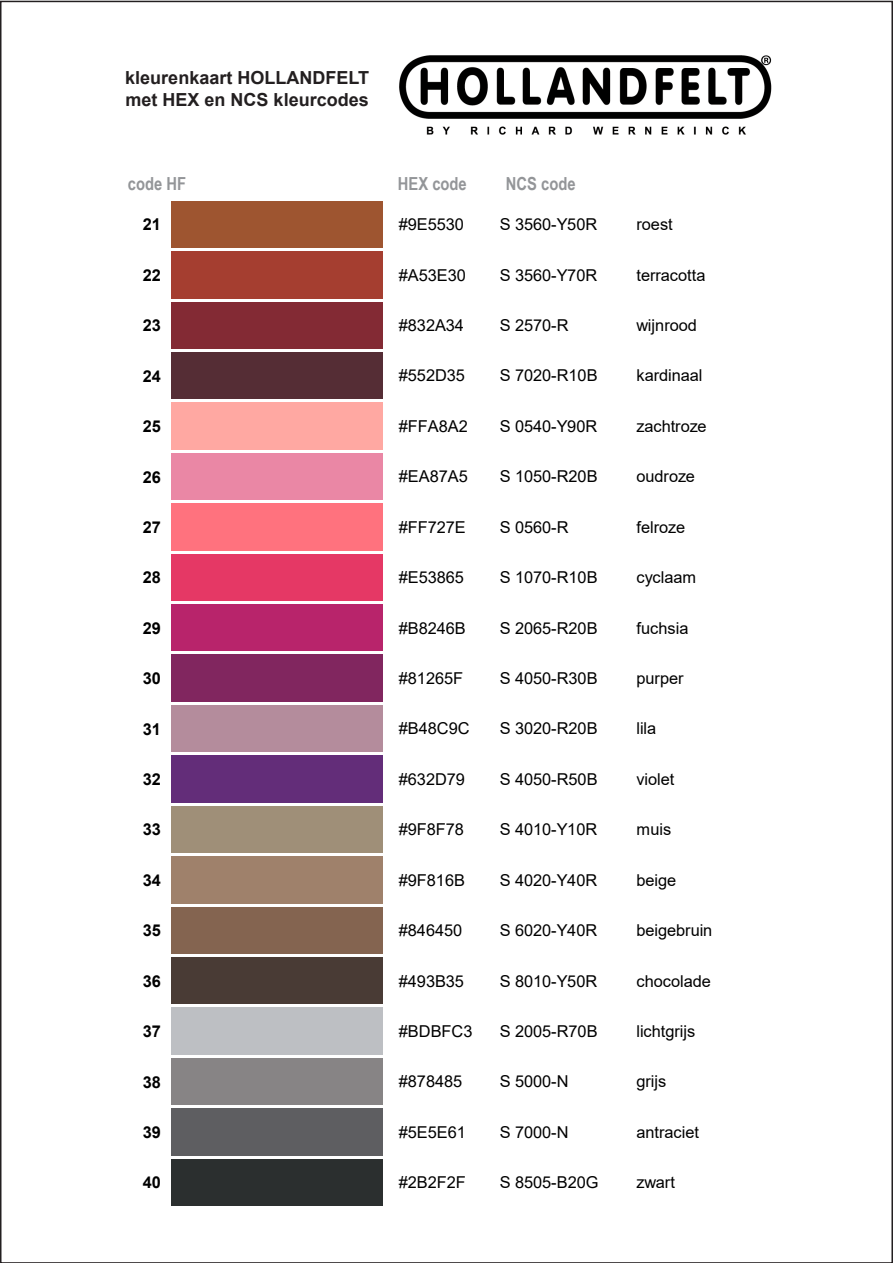
<style>
.page{position:relative;width:893px;height:1263px;background:#fff}
.page>*{position:absolute;margin:0;border:0;box-sizing:border-box;transform-origin:0 0}
.t1{font:700 18px/21.6px "Arial";color:#231f20}
.t2{font:700 18px "Arial Narrow";color:#939598}
.t3{font:16.35px "Arial";letter-spacing:-.005em;color:#000}
.t4{font:700 16.35px "Arial";letter-spacing:-.005em;color:#000}
</style>
<div class="page">
<img style="left:399px;top:55px;width:373px;height:80px">
<div style="left:169px;top:200px;width:215px;height:50px;background:#9e5530"></div>
<div style="left:169px;top:250px;width:215px;height:50px;background:#a53e30"></div>
<div style="left:169px;top:300px;width:215px;height:51px;background:#832a34"></div>
<div style="left:169px;top:350px;width:215px;height:51px;background:#552d35"></div>
<div style="left:169px;top:401px;width:215px;height:50px;background:#ffa8a2"></div>
<div style="left:169px;top:451px;width:215px;height:51px;background:#ea87a5"></div>
<div style="left:169px;top:502px;width:215px;height:50px;background:#ff727e"></div>
<div style="left:169px;top:552px;width:215px;height:51px;background:#e53865"></div>
<div style="left:169px;top:602px;width:215px;height:51px;background:#b8246b"></div>
<div style="left:169px;top:653px;width:215px;height:50px;background:#81265f"></div>
<div style="left:169px;top:703px;width:215px;height:51px;background:#b48c9c"></div>
<div style="left:169px;top:754px;width:215px;height:50px;background:#632d79"></div>
<div style="left:169px;top:804px;width:215px;height:51px;background:#9f8f78"></div>
<div style="left:169px;top:854px;width:215px;height:51px;background:#9f816b"></div>
<div style="left:169px;top:905px;width:215px;height:50px;background:#846450"></div>
<div style="left:169px;top:955px;width:215px;height:51px;background:#493b35"></div>
<div style="left:169px;top:1006px;width:215px;height:50px;background:#bdbfc3"></div>
<div style="left:169px;top:1056px;width:215px;height:51px;background:#878485"></div>
<div style="left:169px;top:1107px;width:215px;height:50px;background:#5e5e61"></div>
<div style="left:169px;top:1157px;width:215px;height:51px;background:#2b2f2f"></div>
<hr style="left:168px;top:201px;width:3px;height:1008px;background:#fff">
<hr style="left:383px;top:201px;width:3px;height:1008px;background:#fff">
<hr style="left:135px;top:198px;width:612px;height:3px;background:#fff">
<hr style="left:135px;top:248px;width:612px;height:3px;background:#fff">
<hr style="left:135px;top:299px;width:612px;height:2px;background:#fff">
<hr style="left:135px;top:349px;width:612px;height:3px;background:#fff">
<hr style="left:135px;top:399px;width:612px;height:3px;background:#fff">
<hr style="left:135px;top:450px;width:612px;height:3px;background:#fff">
<hr style="left:135px;top:500px;width:612px;height:3px;background:#fff">
<hr style="left:135px;top:551px;width:612px;height:2px;background:#fff">
<hr style="left:135px;top:601px;width:612px;height:3px;background:#fff">
<hr style="left:135px;top:651px;width:612px;height:3px;background:#fff">
<hr style="left:135px;top:702px;width:612px;height:3px;background:#fff">
<hr style="left:135px;top:752px;width:612px;height:3px;background:#fff">
<hr style="left:135px;top:803px;width:612px;height:3px;background:#fff">
<hr style="left:135px;top:853px;width:612px;height:3px;background:#fff">
<hr style="left:135px;top:904px;width:612px;height:2px;background:#fff">
<hr style="left:135px;top:954px;width:612px;height:3px;background:#fff">
<hr style="left:135px;top:1004px;width:612px;height:3px;background:#fff">
<hr style="left:135px;top:1055px;width:612px;height:3px;background:#fff">
<hr style="left:135px;top:1105px;width:612px;height:3px;background:#fff">
<hr style="left:135px;top:1156px;width:612px;height:2px;background:#fff">
<hr style="left:135px;top:1206px;width:612px;height:3px;background:#fff">
<p class="t1" style="left:125px;top:67px;width:245px">kleurenkaart HOLLANDFELT met HEX en NCS kleurcodes</p>
<p class="t2" style="left:128px;top:170px;width:60px">code HF</p>
<p class="t2" style="left:398px;top:170px;width:70px">HEX code</p>
<p class="t2" style="left:506px;top:170px;width:71px">NCS code</p>
<p class="t4" style="left:143px;top:213px;width:20px">21</p>
<p class="t3" style="left:399px;top:213px;width:67px">#9E5530</p>
<p class="t3" style="left:500px;top:213px;width:99px">S 3560-Y50R</p>
<p class="t3" style="left:636px;top:213px;width:38px">roest</p>
<p class="t4" style="left:143px;top:263px;width:20px">22</p>
<p class="t3" style="left:399px;top:264px;width:69px">#A53E30</p>
<p class="t3" style="left:500px;top:264px;width:99px">S 3560-Y70R</p>
<p class="t3" style="left:636px;top:264px;width:70px">terracotta</p>
<p class="t4" style="left:143px;top:314px;width:20px">23</p>
<p class="t3" style="left:399px;top:314px;width:67px">#832A34</p>
<p class="t3" style="left:500px;top:314px;width:70px">S 2570-R</p>
<p class="t3" style="left:636px;top:314px;width:62px">wijnrood</p>
<p class="t4" style="left:143px;top:364px;width:20px">24</p>
<p class="t3" style="left:399px;top:364px;width:68px">#552D35</p>
<p class="t3" style="left:500px;top:364px;width:99px">S 7020-R10B</p>
<p class="t3" style="left:636px;top:364px;width:68px">kardinaal</p>
<p class="t4" style="left:143px;top:415px;width:20px">25</p>
<p class="t3" style="left:399px;top:415px;width:70px">#FFA8A2</p>
<p class="t3" style="left:500px;top:415px;width:99px">S 0540-Y90R</p>
<p class="t3" style="left:636px;top:415px;width:72px">zachtroze</p>
<p class="t4" style="left:143px;top:465px;width:20px">26</p>
<p class="t3" style="left:399px;top:465px;width:70px">#EA87A5</p>
<p class="t3" style="left:500px;top:465px;width:99px">S 1050-R20B</p>
<p class="t3" style="left:636px;top:465px;width:60px">oudroze</p>
<p class="t4" style="left:143px;top:516px;width:20px">27</p>
<p class="t3" style="left:399px;top:516px;width:68px">#FF727E</p>
<p class="t3" style="left:500px;top:516px;width:70px">S 0560-R</p>
<p class="t3" style="left:636px;top:516px;width:50px">felroze</p>
<p class="t4" style="left:143px;top:566px;width:20px">28</p>
<p class="t3" style="left:399px;top:566px;width:67px">#E53865</p>
<p class="t3" style="left:500px;top:566px;width:99px">S 1070-R10B</p>
<p class="t3" style="left:636px;top:566px;width:61px">cyclaam</p>
<p class="t4" style="left:143px;top:616px;width:20px">29</p>
<p class="t3" style="left:399px;top:617px;width:68px">#B8246B</p>
<p class="t3" style="left:500px;top:617px;width:99px">S 2065-R20B</p>
<p class="t3" style="left:636px;top:617px;width:53px">fuchsia</p>
<p class="t4" style="left:143px;top:667px;width:20px">30</p>
<p class="t3" style="left:399px;top:667px;width:66px">#81265F</p>
<p class="t3" style="left:500px;top:667px;width:99px">S 4050-R30B</p>
<p class="t3" style="left:636px;top:667px;width:49px">purper</p>
<p class="t4" style="left:143px;top:717px;width:20px">31</p>
<p class="t3" style="left:399px;top:717px;width:72px">#B48C9C</p>
<p class="t3" style="left:500px;top:717px;width:99px">S 3020-R20B</p>
<p class="t3" style="left:636px;top:717px;width:21px">lila</p>
<p class="t4" style="left:143px;top:768px;width:20px">32</p>
<p class="t3" style="left:399px;top:768px;width:68px">#632D79</p>
<p class="t3" style="left:500px;top:768px;width:99px">S 4050-R50B</p>
<p class="t3" style="left:636px;top:768px;width:39px">violet</p>
<p class="t4" style="left:143px;top:818px;width:20px">33</p>
<p class="t3" style="left:399px;top:818px;width:67px">#9F8F78</p>
<p class="t3" style="left:500px;top:818px;width:99px">S 4010-Y10R</p>
<p class="t3" style="left:636px;top:818px;width:36px">muis</p>
<p class="t4" style="left:143px;top:869px;width:20px">34</p>
<p class="t3" style="left:399px;top:869px;width:68px">#9F816B</p>
<p class="t3" style="left:500px;top:869px;width:99px">S 4020-Y40R</p>
<p class="t3" style="left:636px;top:869px;width:41px">beige</p>
<p class="t4" style="left:143px;top:919px;width:20px">35</p>
<p class="t3" style="left:399px;top:919px;width:65px">#846450</p>
<p class="t3" style="left:500px;top:919px;width:99px">S 6020-Y40R</p>
<p class="t3" style="left:636px;top:919px;width:77px">beigebruin</p>
<p class="t4" style="left:143px;top:969px;width:20px">36</p>
<p class="t3" style="left:399px;top:969px;width:67px">#493B35</p>
<p class="t3" style="left:500px;top:969px;width:99px">S 8010-Y50R</p>
<p class="t3" style="left:636px;top:969px;width:76px">chocolade</p>
<p class="t4" style="left:143px;top:1020px;width:20px">37</p>
<p class="t3" style="left:399px;top:1020px;width:75px">#BDBFC3</p>
<p class="t3" style="left:500px;top:1020px;width:99px">S 2005-R70B</p>
<p class="t3" style="left:636px;top:1020px;width:60px">lichtgrijs</p>
<p class="t4" style="left:143px;top:1070px;width:20px">38</p>
<p class="t3" style="left:399px;top:1070px;width:65px">#878485</p>
<p class="t3" style="left:500px;top:1070px;width:70px">S 5000-N</p>
<p class="t3" style="left:636px;top:1070px;width:32px">grijs</p>
<p class="t4" style="left:143px;top:1121px;width:20px">39</p>
<p class="t3" style="left:399px;top:1121px;width:69px">#5E5E61</p>
<p class="t3" style="left:500px;top:1121px;width:70px">S 7000-N</p>
<p class="t3" style="left:636px;top:1121px;width:64px">antraciet</p>
<p class="t4" style="left:143px;top:1171px;width:20px">40</p>
<p class="t3" style="left:399px;top:1171px;width:69px">#2B2F2F</p>
<p class="t3" style="left:500px;top:1171px;width:100px">S 8505-B20G</p>
<p class="t3" style="left:636px;top:1171px;width:40px">zwart</p>
</div>
